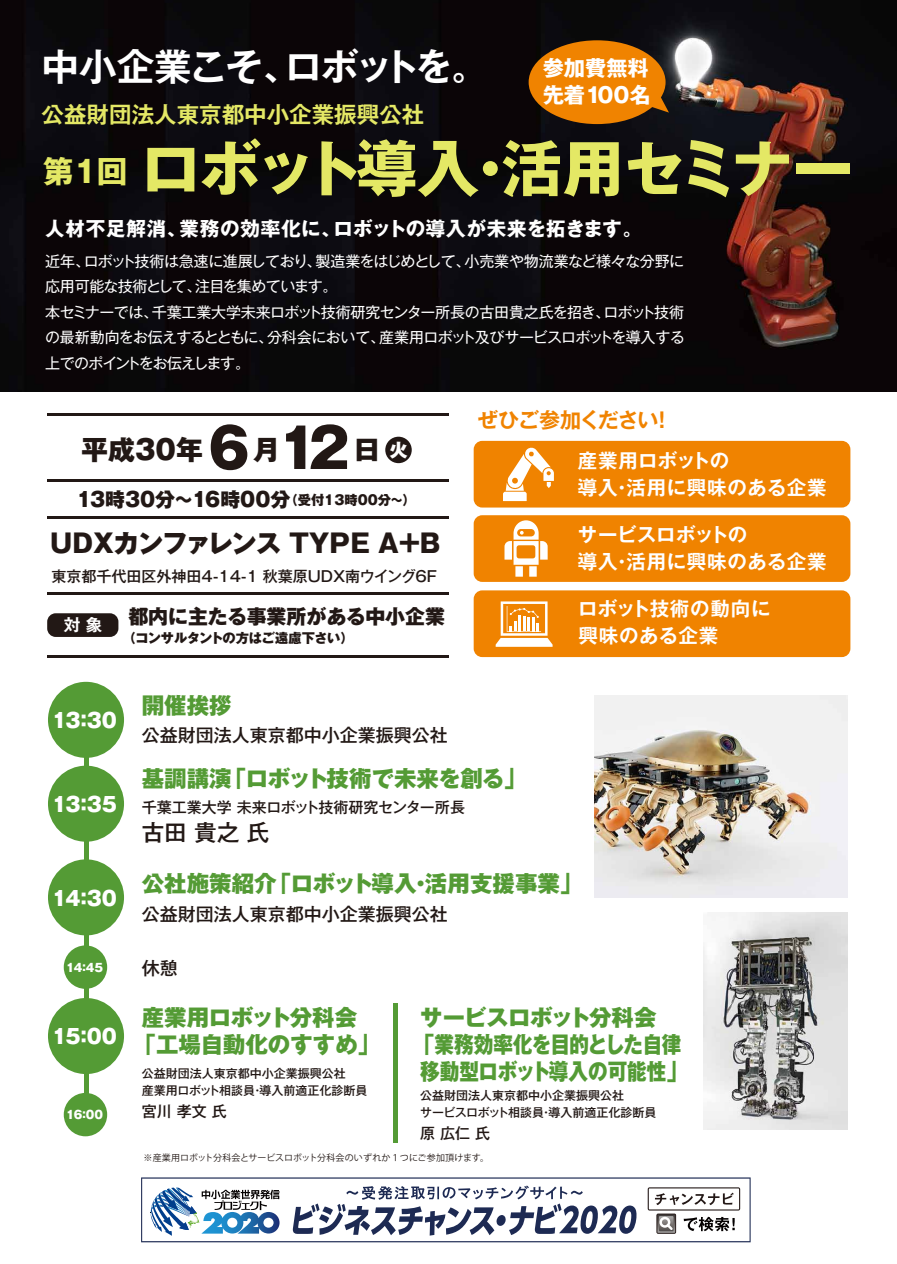
<style>
.page{position:relative;width:897px;height:1264px;background:#fff}
.page>*{position:absolute;margin:0;border:0;box-sizing:border-box;transform-origin:0 0}
.t1{font:700 61.2px "Gothic MB101 Pro";letter-spacing:-.06em;color:#e4e865}
.t2{font:700 37.5px "Gothic MB101 Pro De";letter-spacing:-.035em;color:#fff}
.t3{font:800 27px "Gothic MB101 Pro";color:#221815}
.t4{font:800 25.5px "Gothic MB101 Pro";letter-spacing:-.03em;color:#221815}
.t5{font:800 22.5px/27px "Gothic MB101 Pro";color:#549b35}
.t6{font:800 22.5px "Gothic MB101 Pro";letter-spacing:-.025em;color:#549b35}
.t7{font:700 22.5px "Gothic MB101 Pro De";color:#e4e865}
.t8{font:800 22.5px "Gothic MB101 Pro";color:#549b35;scale:.87 1}
.t9{font:500 22.5px "Gothic MB101 Pro";color:#221815}
.t10{font:700 21.15px/26.2px "Gothic MB101 Pro";color:#fff}
.t11{font:700 21px "Gothic MB101 Pro De";letter-spacing:-.05em;color:#f08300}
.t12{font:800 19.95px "Gothic MB101 Pro";color:#221815}
.t13{font:800 19.95px "Gothic MB101 Pro";letter-spacing:-.05em;color:#fff}
.t14{font:700 19.5px/27px "Gothic MB101 Pro De";letter-spacing:.03em;color:#fff}
.t15{font:700 19.5px "Gothic MB101 Pro";letter-spacing:.04em;color:#fff}
.t16{font:500 18px "Gothic MB101 Pro";color:#221815}
.t17{font:700 16.5px "Gothic MB101 Pro De";color:#fff}
.t18{font:15px/25.5px "Gothic MB101 Pro";letter-spacing:-.04em;color:#fff}
.t19{font:500 15px "Gothic MB101 Pro";color:#221815}
.t20{font:800 13.2px "Gothic MB101 Pro";letter-spacing:-.03em;color:#221815}
.t21{font:500 12px/16.5px "Gothic MB101 Pro";color:#221815}
.t22{font:800 11.4px "Gothic MB101 Pro";letter-spacing:-.05em;color:#fff}
.t23{font:9px "Koz Go Pro";letter-spacing:.015em;color:#221815}
.s1{font-size:30.6px}
.s2{font-size:54px}
.s3{font-size:18.3px;color:#fff}
.s4{font-size:13.2px}
</style>
<div class="page">
<img style="left:0;top:0;width:896px;height:391px">
<div style="left:473px;top:441px;width:377px;height:66px;background:#f08300;border-radius:9px"></div>
<div style="left:473px;top:515px;width:377px;height:67px;background:#f08300;border-radius:9px"></div>
<div style="left:473px;top:590px;width:377px;height:67px;background:#f08300;border-radius:9px"></div>
<hr style="left:84px;top:746px;width:4px;height:356px;background:#549b35">
<hr style="left:393px;top:1003px;width:4px;height:139px;background:#549b35">
<div style="left:385px;top:436px;width:26px;height:27px;background:#221815;border-radius:50%"></div>
<svg style="left:141px;top:1177px;width:609px;height:65px"></svg>
<div style="left:48px;top:681px;width:76px;height:76px;background:#549b35;border-radius:50%"></div>
<svg style="left:528px;top:40px;width:141px;height:84px;background:#bb6804"></svg>
<hr style="left:47px;top:413px;width:402px;height:3px;background:#221815">
<hr style="left:47px;top:480px;width:402px;height:2px;background:#221815">
<hr style="left:47px;top:516px;width:402px;height:3px;background:#221815">
<hr style="left:47px;top:593px;width:402px;height:2px;background:#221815">
<hr style="left:47px;top:655px;width:402px;height:2px;background:#221815">
<div style="left:47px;top:613px;width:71px;height:24px;background:#221815;border-radius:9px"></div>
<div style="left:48px;top:765px;width:76px;height:76px;background:#549b35;border-radius:50%"></div>
<div style="left:48px;top:859px;width:76px;height:76px;background:#549b35;border-radius:50%"></div>
<div style="left:48px;top:997px;width:76px;height:76px;background:#549b35;border-radius:50%"></div>
<div style="left:64px;top:945px;width:43px;height:43px;background:#549b35;border-radius:50%"></div>
<div style="left:64px;top:1092px;width:43px;height:44px;background:#549b35;border-radius:50%"></div>
<svg style="left:495px;top:601px;width:57px;height:45px"></svg>
<svg style="left:503px;top:447px;width:51px;height:54px"></svg>
<svg style="left:504px;top:520px;width:43px;height:56px"></svg>
<img style="left:703px;top:912px;width:144px;height:217px">
<img style="left:594px;top:695px;width:253px;height:201px">
<h2 class="t2" style="left:42px;top:36px;width:448px">中小企業こそ、ロボットを。</h2>
<h3 class="t7" style="left:42px;top:96px;width:384px">公益財団法人東京都中小企業振興公社</h3>
<h3 class="t10" style="left:542px;top:53px;width:110px">参加費無料先着100名</h3>
<h1 class="t1" style="left:43px;top:118px;width:812px"><span class="s1">第1回</span>ロボット導入・活用セミナー</h1>
<h3 class="t15" style="left:45px;top:212px;width:598px">人材不足解消、業務の効率化に、ロボットの導入が未来を拓きます。</h3>
<p class="t18" style="left:45px;top:246px;width:641px">近年、ロボット技術は急速に進展しており、製造業をはじめとして、小売業や物流業など様々な分野に応用可能な技術として、注目を集めています。<br>本セミナーでは、千葉工業大学未来ロボット技術研究センター所長の古田貴之氏を招き、ロボット技術の最新動向をお伝えするとともに、分科会において、産業用ロボット及びサービスロボットを導入する上でのポイントをお伝えします。</p>
<h3 class="t3" style="left:81px;top:427px;width:328px">平成30年 <span class="s2">6</span>月<span class="s2">12</span>日<span class="s3">火</span></h3>
<h3 class="t12" style="left:77px;top:483px;width:340px">13時30分～16時00分<span class="s4">（受付13時00分～）</span></h3>
<h3 class="t4" style="left:50px;top:522px;width:392px">UDXカンファレンス TYPE A+B</h3>
<p class="t19" style="left:51px;top:563px;width:387px">東京都千代田区外神田4-14-1 秋葉原UDX南ウイング6F</p>
<p class="t17" style="left:64px;top:611px;width:40px">対 象</p>
<h3 class="t12" style="left:128px;top:599px;width:318px">都内に主たる事業所がある中小企業</h3>
<p class="t20" style="left:122px;top:627px;width:233px">（コンサルタントの方はご遠慮下さい）</p>
<h3 class="t13" style="left:52px;top:703px;width:66px">13：30</h3>
<h3 class="t5" style="left:142px;top:689px;width:91px">開催挨拶</h3>
<p class="t16" style="left:142px;top:720px;width:307px">公益財団法人東京都中小企業振興公社</p>
<h3 class="t11" style="left:477px;top:403px;width:197px">ぜひご参加ください！</h3>
<h3 class="t14" style="left:577px;top:445px;width:250px">産業用ロボットの<br>導入・活用に興味のある企業</h3>
<h3 class="t14" style="left:577px;top:518px;width:250px">サービスロボットの<br>導入・活用に興味のある企業</h3>
<h3 class="t14" style="left:578px;top:593px;width:194px">ロボット技術の動向に興味のある企業</h3>
<h3 class="t13" style="left:52px;top:787px;width:66px">13：35</h3>
<h3 class="t13" style="left:52px;top:881px;width:66px">14：30</h3>
<p class="t22" style="left:66px;top:957px;width:38px">14：45</p>
<h3 class="t13" style="left:52px;top:1019px;width:66px">15：00</h3>
<p class="t22" style="left:66px;top:1105px;width:38px">16：00</p>
<h3 class="t5" style="left:142px;top:762px;width:386px">基調講演「ロボット技術で未来を創る」</h3>
<p class="t19" style="left:142px;top:794px;width:325px">千葉工業大学 未来ロボット技術研究センター所長</p>
<h3 class="t9" style="left:142px;top:813px;width:129px">古田 貴之 氏</h3>
<h3 class="t5" style="left:142px;top:867px;width:442px">公社施策紹介「ロボット導入・活用支援事業」</h3>
<p class="t16" style="left:142px;top:898px;width:307px">公益財団法人東京都中小企業振興公社</p>
<p class="t16" style="left:142px;top:952px;width:37px">休憩</p>
<h3 class="t5" style="left:134px;top:1000px;width:248px;text-indent:8px">産業用ロボット分科会「工場自動化のすすめ」</h3>
<p class="t21" style="left:142px;top:1063px;width:227px">公益財団法人東京都中小企業振興公社<br>産業用ロボット相談員・導入前適正化診断員</p>
<p class="t19" style="left:142px;top:1098px;width:86px">宮川 孝文 氏</p>
<h3 class="t6" style="left:420px;top:998px;width:238px">サービスロボット分科会</h3>
<h3 class="t6" style="left:412px;top:1025px;width:271px">「業務効率化を目的とした自律</h3>
<h3 class="t8" style="left:420px;top:1052px;width:310px">移動型ロボット導入の可能性」</h3>
<p class="t21" style="left:420px;top:1085px;width:238px">公益財団法人東京都中小企業振興公社<br>サービスロボット相談員・導入前適正化診断員</p>
<p class="t19" style="left:420px;top:1120px;width:71px">原 広仁 氏</p>
<p class="t23" style="left:143px;top:1151px;width:347px">※産業用ロボット分科会とサービスロボット分科会のいずれか１つにご参加頂けます。</p>
</div>
